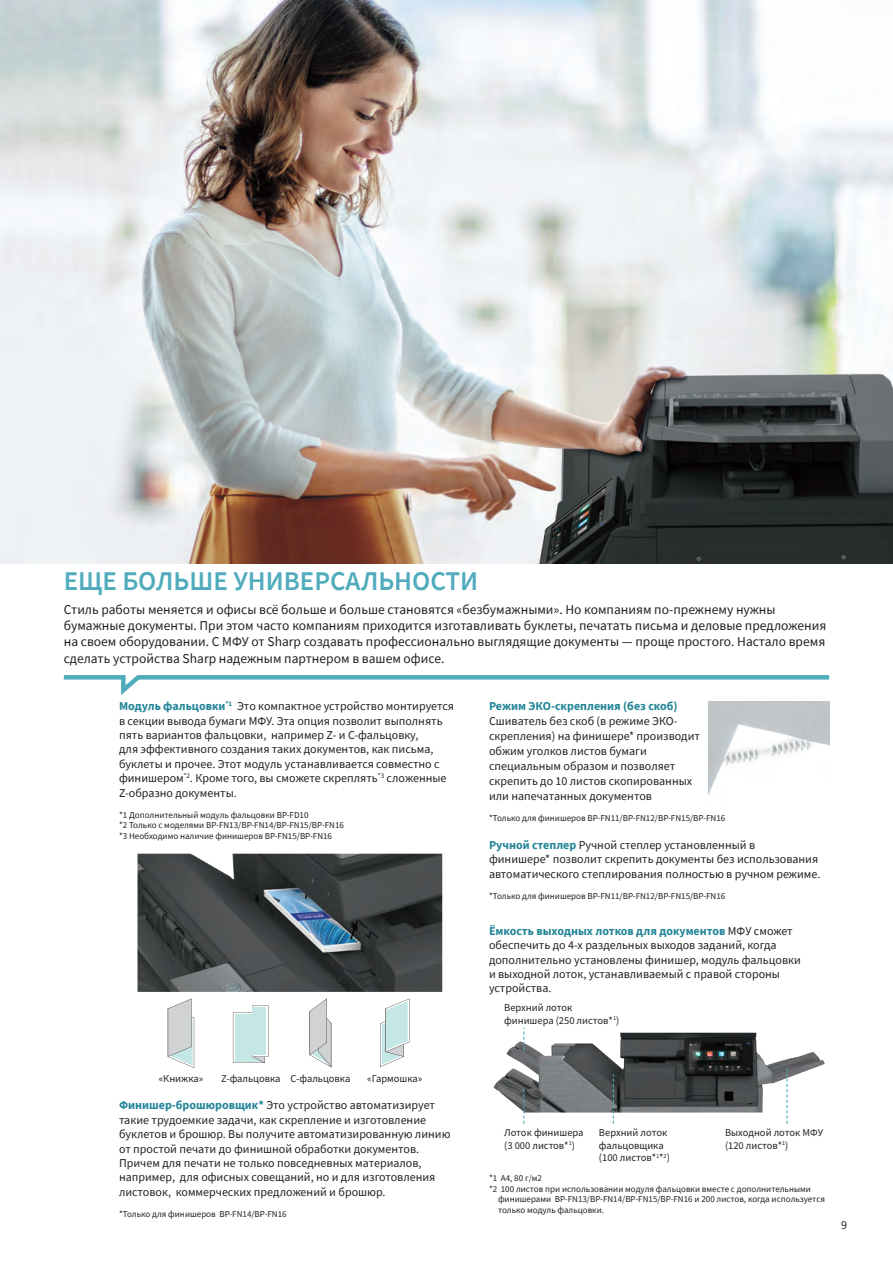
<style>
.page{position:relative;width:893px;height:1263px;background:#fff}
.page>*{position:absolute;margin:0;border:0;box-sizing:border-box;transform-origin:0 0}
.t1{font:600 27px "Source Sans Pro";color:#50acbc}
.t2{font:13.5px/16.2px "Source Sans Pro";color:#231f20}
.t3{font:12px/14.4px "Source Sans Pro";color:#231f20}
.t4{font:10.5px/12.6px "Source Sans Pro";color:#231f20}
.t5{font:9px/10.5px "Source Sans Pro";color:#231f20}
.s1{font-weight:700;color:#238597}
</style>
<div class="page">
<svg style="left:63px;top:675px;width:767px;height:20px"></svg>
<img style="left:0;top:0;width:893px;height:563px">
<img style="left:137px;top:854px;width:305px;height:138px">
<svg style="left:233px;top:1005px;width:36px;height:58px"></svg>
<div style="left:252px;top:1007px;width:14px;height:47px;background:#c4e6e5"></div>
<svg style="left:310px;top:998px;width:21px;height:69px"></svg>
<svg style="left:380px;top:998px;width:29px;height:69px"></svg>
<svg style="left:168px;top:998px;width:26px;height:70px"></svg>
<img style="left:708px;top:702px;width:121px;height:94px">
<img style="left:493px;top:1033px;width:332px;height:79px">
<svg style="left:523px;top:1028px;width:1px;height:22px"></svg>
<svg style="left:523px;top:1089px;width:1px;height:35px"></svg>
<svg style="left:613px;top:1074px;width:1px;height:50px"></svg>
<svg style="left:786px;top:1067px;width:2px;height:57px"></svg>
<p class="t1" style="left:64px;top:563px;width:416px">ЕЩЕ БОЛЬШЕ УНИВЕРСАЛЬНОСТИ</p>
<p class="t2" style="left:64px;top:601px;width:764px">Стиль работы меняется и офисы всё больше и больше становятся «безбумажными». Но компаниям по-прежнему нужны бумажные документы. При этом часто компаниям приходится изготавливать буклеты, печатать письма и деловые предложения на своем оборудовании. С МФУ от Sharp создавать профессионально выглядящие документы — проще простого. Настало время сделать устройства Sharp надежным партнером в вашем офисе.</p>
<p class="t3" style="left:119px;top:699px;width:336px"><span class="s1">Модуль фальцовки</span><sup>*1</sup> Это компактное устройство монтируется в секции вывода бумаги МФУ. Эта опция позволит выполнять пять вариантов фальцовки, например Z- и C-фальцовку,<br>для эффективного создания таких документов, как письма, буклеты и прочее. Этот модуль устанавливается совместно с финишером<sup>*2</sup>. Кроме того, вы сможете скреплять<sup>*3</sup> сложенные Z-образно документы.</p>
<p class="t5" style="left:119px;top:809px;width:191px">*1 Дополнительный модуль фальцовки BP-FD10</p>
<p class="t5" style="left:119px;top:820px;width:226px">*2 Только с моделями BP-FN13/BP-FN14/BP-FN15/BP-FN16</p>
<p class="t5" style="left:119px;top:830px;width:215px">*3 Необходимо наличие финишеров BP-FN15/BP-FN16</p>
<p class="t3" style="left:489px;top:699px;width:212px;line-height:15px"><span class="s1">Режим ЭКО-скрепления (без скоб)<br></span>Сшиватель без скоб (в режиме ЭКО&shy;скрепления) на финишере* производит обжим уголков листов бумаги специальным образом и позволяет скрепить до 10 листов скопированных или напечатанных документов</p>
<p class="t5" style="left:489px;top:813px;width:238px">*Только для финишеров BP-FN11/BP-FN12/BP-FN15/BP-FN16</p>
<p class="t3" style="left:489px;top:838px;width:333px"><span class="s1">Ручной степлер</span> Ручной степлер установленный в<br>финишере* позволит скрепить документы без использования автоматического степлирования полностью в ручном режиме.</p>
<p class="t5" style="left:489px;top:891px;width:238px">*Только для финишеров BP-FN11/BP-FN12/BP-FN15/BP-FN16</p>
<p class="t3" style="left:489px;top:923px;width:313px"><span class="s1">Ёмкость выходных лотков для документов</span> МФУ сможет обеспечить до 4-х раздельных выходов заданий, когда дополнительно установлены финишер, модуль фальцовки и выходной лоток, устанавливаемый с правой стороны устройства.</p>
<p class="t4" style="left:504px;top:1002px;width:117px">Верхний лоток финишера (250 листов*<sup>1</sup>)</p>
<p class="t4" style="left:159px;top:1073px;width:46px">«Книжка»</p>
<p class="t4" style="left:221px;top:1073px;width:131px">Z-фальцовка C-фальцовка</p>
<p class="t4" style="left:367px;top:1073px;width:57px">«Гармошка»</p>
<p class="t3" style="left:119px;top:1098px;width:333px"><span class="s1">Финишер-брошюровщик*</span> Это устройство автоматизирует такие трудоемкие задачи, как скрепление и изготовление буклетов и брошюр. Вы получите автоматизированную линию от простой печати до финишной обработки документов.<br>Причем для печати не только повседневных материалов, например, для офисных совещаний, но и для изготовления листовок, коммерческих предложений и брошюр.</p>
<p class="t5" style="left:119px;top:1209px;width:169px">*Только для финишеров BP-FN14/BP-FN16</p>
<p class="t4" style="left:504px;top:1127px;width:81px">Лоток финишера (3 000 листов*<sup>1</sup>)</p>
<p class="t4" style="left:725px;top:1127px;width:100px">Выходной лоток МФУ (120 листов*<sup>1</sup>)</p>
<p class="t4" style="left:599px;top:1127px;width:72px">Верхний лоток фальцовщика (100 листов*<sup>1</sup>*<sup>2</sup>)</p>
<p class="t5" style="left:489px;top:1173px;width:55px">*1 A4, 80 г/м2</p>
<p class="t5" style="left:498px;top:1183px;width:328px;text-indent:-9px">*2 100 листов при использовании модуля фальцовки вместе с дополнительными финишерами BP-FN13/BP-FN14/BP-FN15/BP-FN16 и 200 листов, когда используется только модуль фальцовки.</p>
<p class="t3" style="left:841px;top:1218px;width:7px">9</p>
</div>
